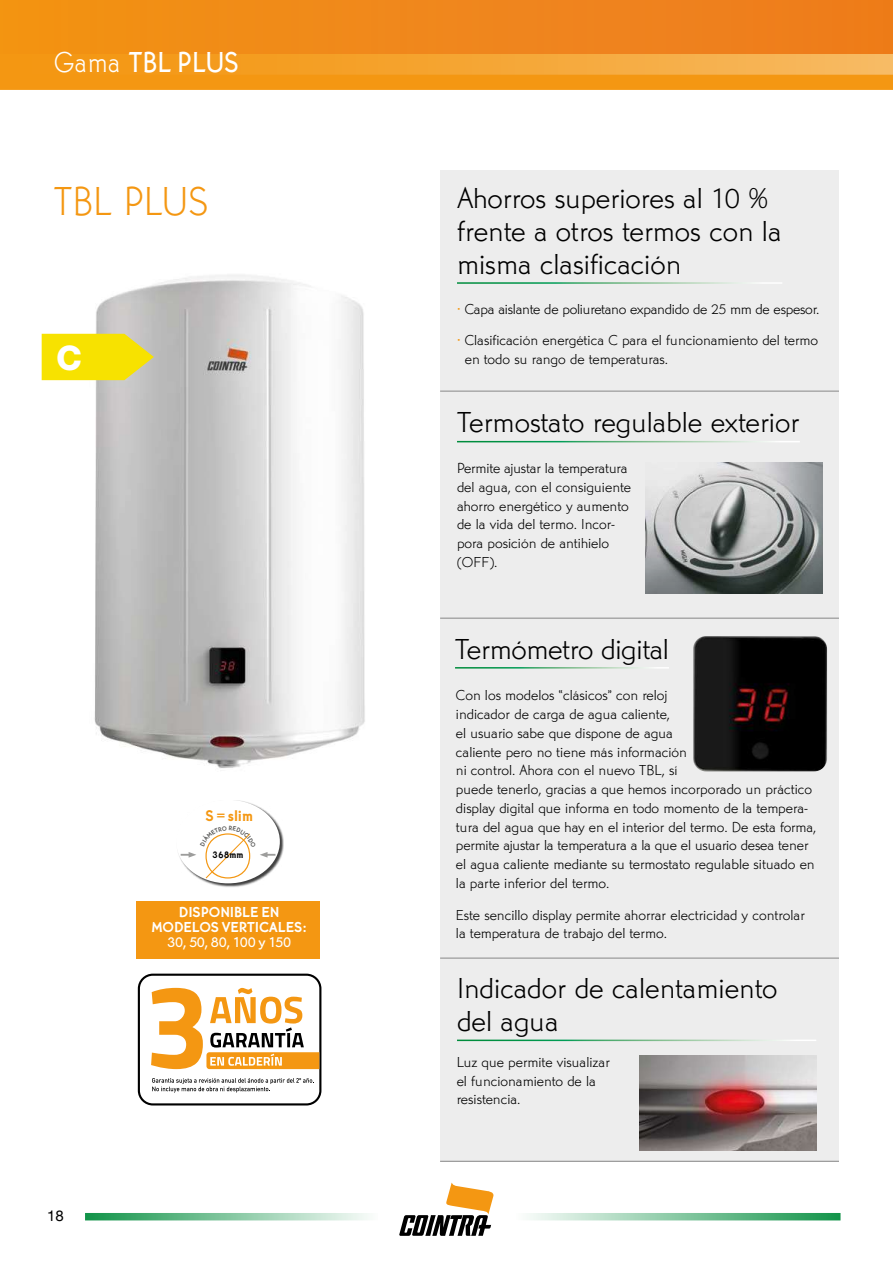
<style>
.page{position:relative;width:893px;height:1263px;background:#fff}
.page>*{position:absolute;margin:0;border:0;box-sizing:border-box;transform-origin:0 0}
.t1{font:300 42px "Martin Got URWTOT";letter-spacing:.02em;color:#f49712;scale:.9 1}
.t2{font:800 33.9px "Helvetica Neue";color:#fff}
.t3{font:300 30px/33px "Martin Got URWTOT";color:#000}
.t4{font:500 30px "Martin Got URWTOT";letter-spacing:.02em;color:#fff;scale:.9 1}
.t5{font:700 16.05px "Martin Got URWTOT";color:#f49712;scale:.95 1}
.t6{font:300 15px/18.8px "Martin Got URWTOT";color:#000}
.t7{font:700 15px/15px "Martin Got URWTOT";letter-spacing:-.01em;color:#fff;text-align:center}
.t8{font:500 15px "Martin Got URWTOT";letter-spacing:-.01em;color:#fff}
.t9{font:15px "Helvetica Neue LT";color:#000}
.t10{font:700 10.2px "Martin Got URWTOT";color:#000;scale:.95 1}
.s1{font-weight:300}
.s2{color:#f49712}
</style>
<div class="page">
<div style="left:0;top:0;width:893px;height:75px;background:linear-gradient(to right,#f39309,#f7b95f)"></div>
<div style="left:0;top:0;width:893px;height:54px;background:#f0871b"></div>
<div style="left:0;top:75px;width:893px;height:15px;background:#f49712"></div>
<svg style="left:399px;top:1182px;width:95px;height:54px"></svg>
<svg style="left:85px;top:1213px;width:283px;height:7px;background:#82c69f"></svg>
<svg style="left:529px;top:1213px;width:311px;height:7px;background:#83c69f"></svg>
<div style="left:440px;top:170px;width:399px;height:991px;background:#ededed"></div>
<img style="left:41px;top:275px;width:324px;height:493px">
<svg style="left:42px;top:334px;width:112px;height:46px;background:#f0dd19"></svg>
<hr style="left:440px;top:618px;width:399px;height:1px;background:#878787">
<hr style="left:440px;top:391px;width:399px;height:1px;background:#878787">
<hr style="left:440px;top:958px;width:399px;height:1px;background:#878787">
<hr style="left:457px;top:441px;width:343px;height:1px;background:#fff">
<hr style="left:457px;top:1039px;width:359px;height:2px;background:#fff">
<hr style="left:457px;top:282px;width:325px;height:2px;background:#fff">
<hr style="left:455px;top:667px;width:214px;height:1px;background:#fff">
<img style="left:693px;top:636px;width:134px;height:135px">
<img style="left:646px;top:462px;width:177px;height:132px">
<div style="left:136px;top:901px;width:184px;height:57px;background:#f49712"></div>
<div style="left:176px;top:800px;width:108px;height:87px;background:#000;opacity:.75"></div>
<div style="left:176px;top:800px;width:104px;height:83px;background:#fff;border-radius:50%"></div>
<img style="left:639px;top:1055px;width:177px;height:95px">
<svg style="left:138px;top:974px;width:183px;height:131px"></svg>
<hr style="left:440px;top:1161px;width:399px;height:1px;background:#878787">
<svg style="left:181px;top:833px;width:94px;height:45px"></svg>
<h3 class="t4" style="left:54px;top:44px;width:207px"><span class="s1">Gama</span> TBL PLUS</h3>
<h1 class="t1" style="left:54px;top:176px;width:173px">TBL PLUS</h1>
<h2 class="t2" style="left:56px;top:338px;width:27px">C</h2>
<p class="t5" style="left:206px;top:806px;width:52px">S = slim</p>
<p class="t10" style="left:212px;top:849px;width:34px">368mm</p>
<p class="t7" style="left:151px;top:905px;width:157px">DISPONIBLE EN<br>MODELOS VERTICALES:</p>
<p class="t8" style="left:167px;top:933px;width:126px">30, 50, 80, 100 y 150</p>
<p class="t9" style="left:47px;top:1206px;width:18px">18</p>
<h3 class="t3" style="left:457px;top:181px;width:326px">Ahorros superiores al 10 % frente a otros termos con la misma clasificación</h3>
<p class="t6" style="left:457px;top:299px;width:364px"><span class="s2">•</span> Capa aislante de poliuretano expandido de 25 mm de espesor.</p>
<p class="t6" style="left:465px;top:331px;width:355px;text-indent:-8px"><span class="s2">•</span> Clasificación energética C para el funcionamiento del termo en todo su rango de temperaturas.</p>
<h3 class="t3" style="left:457px;top:406px;width:344px">Termostato regulable exterior</h3>
<p class="t6" style="left:457px;top:459px;width:175px">Permite ajustar la temperatura del agua, con el consiguiente ahorro energético y aumento de la vida del termo. Incor&shy;pora posición de antihielo (OFF).</p>
<h3 class="t3" style="left:455px;top:632px;width:215px">Termómetro digital</h3>
<p class="t6" style="left:456px;top:686px;width:362px">Con los modelos “clásicos” con reloj<br>indicador de carga de agua caliente,<br>el usuario sabe que dispone de agua<br>caliente pero no tiene más información<br>ni control. Ahora con el nuevo TBL, sí<br>puede tenerlo, gracias a que hemos incorporado un práctico display digital que informa en todo momento de la tempera&shy;tura del agua que hay en el interior del termo. De esta forma, permite ajustar la temperatura a la que el usuario desea tener el agua caliente mediante su termostato regulable situado en la parte inferior del termo.</p>
<p class="t6" style="left:456px;top:905px;width:351px">Este sencillo display permite ahorrar electricidad y controlar la temperatura de trabajo del termo.</p>
<h3 class="t3" style="left:457px;top:971px;width:322px">Indicador de calentamiento del agua</h3>
<p class="t6" style="left:457px;top:1052px;width:155px">Luz que permite visualizar el funcionamiento de la resistencia.</p>
</div>
